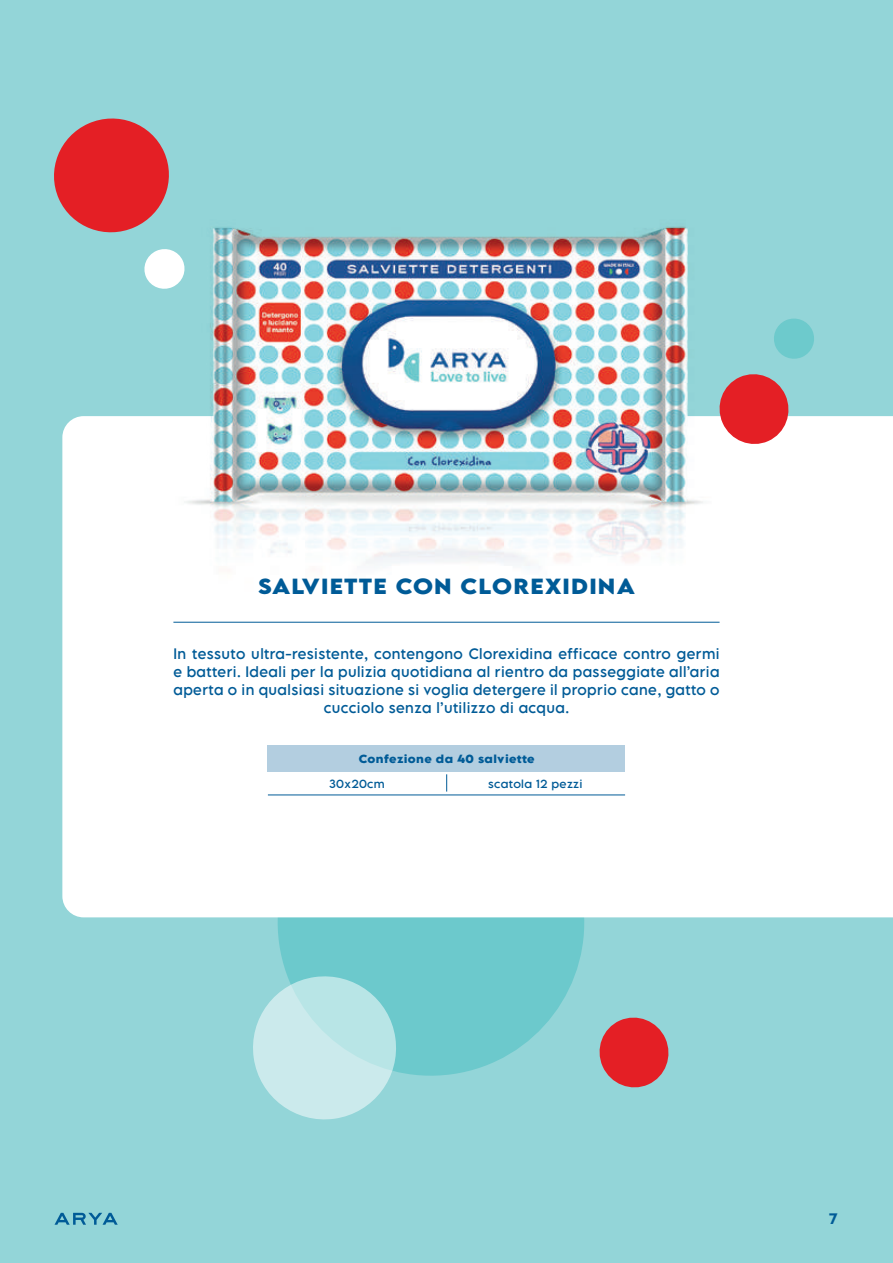
<style>
.page{position:relative;width:893px;height:1263px;background:#93d5d8}
.page>*{position:absolute;margin:0;border:0;box-sizing:border-box;transform-origin:0 0}
.t1{font:700 19.5px "LEMONMILK Pro FTR";letter-spacing:.055em;color:#005b97;scale:1.1 1}
.t2{font:13.5px/18px "LEMONMILK Pro FTR";letter-spacing:.03em;color:#005b97;text-align:center}
.t3{font:500 13.5px "LEMONMILK Pro FTR";color:#005b97;scale:1.1 1}
.t4{font:700 10.5px "LEMONMILK Pro FTR";letter-spacing:.03em;color:#005b97;scale:1.05 1}
.t5{font:10.5px "LEMONMILK Pro FTR";letter-spacing:.03em;color:#005b97;scale:1.05 1}
</style>
<div class="page">
<svg style="left:267px;top:917px;width:327px;height:169px;background:#75cbce"></svg>
<svg style="left:248px;top:971px;width:153px;height:153px;background:#b0e1e3"></svg>
<svg style="left:55px;top:1213px;width:63px;height:12px"></svg>
<svg style="left:62px;top:416px;width:831px;height:501px"></svg>
<hr style="left:173px;top:622px;width:547px;height:1px;background:#005b97">
<hr style="left:268px;top:794px;width:357px;height:1px;background:#005b97">
<div style="left:268px;top:745px;width:357px;height:27px;background:#b3cee0"></div>
<svg style="left:446px;top:774px;width:1px;height:17px"></svg>
<img style="left:156px;top:177px;width:585px;height:414px">
<svg style="left:142px;top:246px;width:45px;height:45px"></svg>
<svg style="left:46px;top:111px;width:131px;height:129px;background:#c4666b"></svg>
<svg style="left:715px;top:369px;width:78px;height:80px"></svg>
<svg style="left:771px;top:316px;width:46px;height:45px;background:#7bced0"></svg>
<svg style="left:595px;top:1013px;width:78px;height:79px;background:#c4656a"></svg>
<h1 class="t1" style="left:258px;top:573px;width:344px">SALVIETTE CON CLOREXIDINA</h1>
<p class="t2" style="left:173px;top:644px;width:548px">In tessuto ultra-resistente, contengono Clorexidina efficace contro germi e batteri. Ideali per la pulizia quotidiana al rientro da passeggiate all’aria aperta o in qualsiasi situazione si voglia detergere il proprio cane, gatto o cucciolo senza l’utilizzo di acqua.</p>
<p class="t4" style="left:359px;top:752px;width:169px">Confezione da 40 salviette</p>
<p class="t5" style="left:329px;top:777px;width:55px">30x20cm</p>
<p class="t5" style="left:488px;top:777px;width:91px">scatola 12 pezzi</p>
<p class="t3" style="left:829px;top:1210px;width:9px">7</p>
</div>
